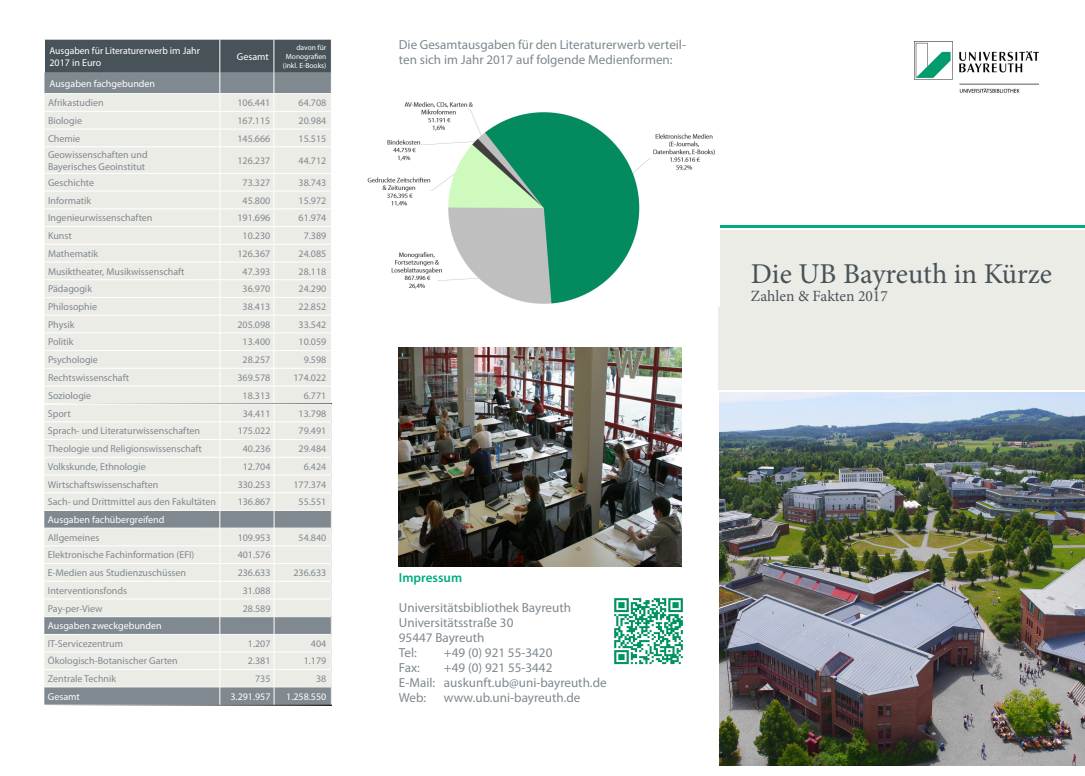
<style>
.page{position:relative;width:1085px;height:776px;background:#fff}
.page>*{position:absolute;margin:0;border:0;box-sizing:border-box;transform-origin:0 0}
.t1{font:28.75px "Minion Pro";color:#475359}
.t2{font:15.62px "Minion Pro";color:#475359}
.JBText{font:13.12px/15px "Myriad Pro";color:#7f898f}
.Subline{font:600 13.12px "Myriad Pro";color:#00ac7c}
.Tabelle_Text_links{font:10px/12px "Myriad Pro";color:#7f898f}
.Tabelle_Überschrift{font:10px "Myriad Pro";color:#fff}
.Tabelle_Überschrift-2{font:10px/12px "Myriad Pro";color:#fff;scale:.96 1}
.Tabelle_Text_links-2{font:10px "Myriad Pro";color:#fff}
.Tabelle_Überschrift-3{font:7.5px/9px "Myriad Pro";color:#fff;text-align:right}
</style>
<div class="page">
<hr style="left:718px;top:225px;width:365px;height:3px;background:#00ac7c">
<div style="left:718px;top:230px;width:366px;height:160px;background:#ecece7"></div>
<img style="left:914px;top:41px;width:124px;height:52px">
<img style="left:719px;top:392px;width:365px;height:373px">
<svg style="left:44px;top:39px;width:288px;height:666px;background:#d9dbd8"></svg>
<hr style="left:274px;top:546px;width:57px;height:1px;background:#fff">
<img style="left:367px;top:101px;width:352px;height:205px">
<img style="left:614px;top:598px;width:69px;height:67px">
<img style="left:399px;top:347px;width:282px;height:219px">
<p class="Tabelle_Überschrift-2" style="left:49px;top:44px;width:158px">Ausgaben für Literaturerwerb im Jahr<br>2017 in Euro</p>
<p class="Tabelle_Überschrift" style="left:237px;top:50px;width:33px">Gesamt</p>
<p class="Tabelle_Überschrift-3" style="left:283px;top:43px;width:45px">davon für<br>Monografien (inkl. E-Books)</p>
<p class="Tabelle_Überschrift" style="left:49px;top:77px;width:107px">Ausgaben fachgebunden</p>
<p class="Tabelle_Text_links" style="left:48px;top:97px;width:57px">Afrikastudien</p>
<p class="Tabelle_Text_links" style="left:237px;top:97px;width:34px">106.441</p>
<p class="Tabelle_Text_links" style="left:298px;top:97px;width:29px">64.708</p>
<p class="Tabelle_Text_links" style="left:48px;top:114px;width:35px">Biologie</p>
<p class="Tabelle_Text_links" style="left:237px;top:114px;width:34px">167.115</p>
<p class="Tabelle_Text_links" style="left:298px;top:114px;width:29px">20.984</p>
<p class="Tabelle_Text_links" style="left:48px;top:132px;width:34px">Chemie</p>
<p class="Tabelle_Text_links" style="left:237px;top:132px;width:34px">145.666</p>
<p class="Tabelle_Text_links" style="left:298px;top:132px;width:29px">15.515</p>
<p class="Tabelle_Text_links" style="left:48px;top:148px;width:101px">Geowissenschaften und<br>Bayerisches Geoinstitut</p>
<p class="Tabelle_Text_links" style="left:237px;top:154px;width:34px">126.237</p>
<p class="Tabelle_Text_links" style="left:298px;top:154px;width:29px">44.712</p>
<p class="Tabelle_Text_links" style="left:48px;top:176px;width:48px">Geschichte</p>
<p class="Tabelle_Text_links" style="left:242px;top:176px;width:29px">73.327</p>
<p class="Tabelle_Text_links" style="left:298px;top:176px;width:29px">38.743</p>
<p class="Tabelle_Text_links" style="left:48px;top:194px;width:45px">Informatik</p>
<p class="Tabelle_Text_links" style="left:242px;top:194px;width:29px">45.800</p>
<p class="Tabelle_Text_links" style="left:298px;top:194px;width:29px">15.972</p>
<p class="Tabelle_Text_links" style="left:48px;top:212px;width:106px">Ingenieurwissenschaften</p>
<p class="Tabelle_Text_links" style="left:237px;top:212px;width:34px">191.696</p>
<p class="Tabelle_Text_links" style="left:298px;top:212px;width:29px">61.974</p>
<p class="Tabelle_Text_links" style="left:48px;top:230px;width:25px">Kunst</p>
<p class="Tabelle_Text_links" style="left:242px;top:230px;width:29px">10.230</p>
<p class="Tabelle_Text_links" style="left:304px;top:230px;width:24px">7.389</p>
<p class="Tabelle_Text_links" style="left:48px;top:247px;width:52px">Mathematik</p>
<p class="Tabelle_Text_links" style="left:237px;top:247px;width:34px">126.367</p>
<p class="Tabelle_Text_links" style="left:298px;top:247px;width:29px">24.085</p>
<p class="Tabelle_Text_links" style="left:48px;top:265px;width:138px">Musiktheater, Musikwissenschaft</p>
<p class="Tabelle_Text_links" style="left:242px;top:265px;width:29px">47.393</p>
<p class="Tabelle_Text_links" style="left:298px;top:265px;width:29px">28.118</p>
<p class="Tabelle_Text_links" style="left:48px;top:283px;width:45px">Pädagogik</p>
<p class="Tabelle_Text_links" style="left:242px;top:283px;width:29px">36.970</p>
<p class="Tabelle_Text_links" style="left:298px;top:283px;width:29px">24.290</p>
<p class="Tabelle_Text_links" style="left:48px;top:301px;width:51px">Philosophie</p>
<p class="Tabelle_Text_links" style="left:242px;top:301px;width:29px">38.413</p>
<p class="Tabelle_Text_links" style="left:298px;top:301px;width:29px">22.852</p>
<p class="Tabelle_Text_links" style="left:48px;top:318px;width:28px">Physik</p>
<p class="Tabelle_Text_links" style="left:237px;top:318px;width:34px">205.098</p>
<p class="Tabelle_Text_links" style="left:298px;top:318px;width:29px">33.542</p>
<p class="Tabelle_Text_links" style="left:48px;top:336px;width:27px">Politik</p>
<p class="Tabelle_Text_links" style="left:242px;top:336px;width:29px">13.400</p>
<p class="Tabelle_Text_links" style="left:298px;top:336px;width:29px">10.059</p>
<p class="Tabelle_Text_links" style="left:48px;top:354px;width:51px">Psychologie</p>
<p class="Tabelle_Text_links" style="left:242px;top:354px;width:29px">28.257</p>
<p class="Tabelle_Text_links" style="left:304px;top:354px;width:24px">9.598</p>
<p class="Tabelle_Text_links" style="left:48px;top:371px;width:83px">Rechtswissenschaft</p>
<p class="Tabelle_Text_links" style="left:237px;top:371px;width:34px">369.578</p>
<p class="Tabelle_Text_links" style="left:293px;top:371px;width:34px">174.022</p>
<p class="Tabelle_Text_links" style="left:48px;top:389px;width:45px">Soziologie</p>
<p class="Tabelle_Text_links" style="left:242px;top:389px;width:29px">18.313</p>
<p class="Tabelle_Text_links" style="left:304px;top:389px;width:24px">6.771</p>
<p class="Tabelle_Text_links" style="left:48px;top:407px;width:24px">Sport</p>
<p class="Tabelle_Text_links" style="left:243px;top:407px;width:29px">34.411</p>
<p class="Tabelle_Text_links" style="left:298px;top:407px;width:29px">13.798</p>
<p class="Tabelle_Text_links" style="left:48px;top:425px;width:154px">Sprach- und Literaturwissenschaften</p>
<p class="Tabelle_Text_links" style="left:238px;top:425px;width:34px">175.022</p>
<p class="Tabelle_Text_links" style="left:298px;top:425px;width:29px">79.491</p>
<p class="Tabelle_Text_links" style="left:48px;top:443px;width:155px">Theologie und Religionswissenschaft</p>
<p class="Tabelle_Text_links" style="left:243px;top:443px;width:29px">40.236</p>
<p class="Tabelle_Text_links" style="left:298px;top:443px;width:29px">29.484</p>
<p class="Tabelle_Text_links" style="left:48px;top:460px;width:99px">Volkskunde, Ethnologie</p>
<p class="Tabelle_Text_links" style="left:243px;top:460px;width:29px">12.704</p>
<p class="Tabelle_Text_links" style="left:304px;top:460px;width:24px">6.424</p>
<p class="Tabelle_Text_links" style="left:48px;top:478px;width:112px">Wirtschaftswissenschaften</p>
<p class="Tabelle_Text_links" style="left:238px;top:478px;width:34px">330.253</p>
<p class="Tabelle_Text_links" style="left:293px;top:478px;width:34px">177.374</p>
<p class="Tabelle_Text_links" style="left:48px;top:496px;width:169px">Sach- und Drittmittel aus den Fakultäten</p>
<p class="Tabelle_Text_links" style="left:238px;top:496px;width:34px">136.867</p>
<p class="Tabelle_Text_links" style="left:298px;top:496px;width:29px">55.551</p>
<p class="Tabelle_Überschrift" style="left:48px;top:513px;width:118px">Ausgaben fachübergreifend</p>
<p class="Tabelle_Text_links" style="left:48px;top:531px;width:53px">Allgemeines</p>
<p class="Tabelle_Text_links" style="left:238px;top:531px;width:34px">109.953</p>
<p class="Tabelle_Text_links" style="left:298px;top:531px;width:29px">54.840</p>
<p class="Tabelle_Text_links" style="left:48px;top:549px;width:148px">Elektronische Fachinformation (EFI)</p>
<p class="Tabelle_Text_links" style="left:238px;top:549px;width:34px">401.576</p>
<p class="Tabelle_Text_links" style="left:48px;top:567px;width:140px">E-Medien aus Studienzuschüssen</p>
<p class="Tabelle_Text_links" style="left:238px;top:567px;width:34px">236.633</p>
<p class="Tabelle_Text_links" style="left:293px;top:567px;width:34px">236.633</p>
<p class="Tabelle_Text_links" style="left:48px;top:584px;width:81px">Interventionsfonds</p>
<p class="Tabelle_Text_links" style="left:243px;top:584px;width:29px">31.088</p>
<p class="Tabelle_Text_links" style="left:48px;top:602px;width:56px">Pay-per-View</p>
<p class="Tabelle_Text_links" style="left:243px;top:602px;width:29px">28.589</p>
<p class="Tabelle_Überschrift" style="left:48px;top:620px;width:115px">Ausgaben zweckgebunden</p>
<p class="Tabelle_Text_links" style="left:48px;top:637px;width:77px">IT-Servicezentrum</p>
<p class="Tabelle_Text_links" style="left:248px;top:637px;width:24px">1.207</p>
<p class="Tabelle_Text_links" style="left:311px;top:637px;width:17px">404</p>
<p class="Tabelle_Text_links" style="left:48px;top:655px;width:131px">Ökologisch-Botanischer Garten</p>
<p class="Tabelle_Text_links" style="left:248px;top:655px;width:24px">2.381</p>
<p class="Tabelle_Text_links" style="left:304px;top:655px;width:24px">1.179</p>
<p class="Tabelle_Text_links" style="left:48px;top:672px;width:70px">Zentrale Technik</p>
<p class="Tabelle_Text_links" style="left:255px;top:672px;width:17px">735</p>
<p class="Tabelle_Text_links" style="left:316px;top:672px;width:12px">38</p>
<p class="Tabelle_Überschrift" style="left:48px;top:690px;width:33px">Gesamt</p>
<p class="Tabelle_Überschrift" style="left:230px;top:690px;width:42px">3.291.957</p>
<p class="Tabelle_Text_links-2" style="left:286px;top:690px;width:42px">1.258.550</p>
<p class="JBText" style="left:399px;top:37px;width:289px">Die Gesamtausgaben für den Literaturerwerb verteil&shy;ten sich im Jahr 2017 auf folgende Medienformen:</p>
<p class="t1" style="left:750px;top:254px;width:303px">Die UB Bayreuth in Kürze</p>
<p class="t2" style="left:750px;top:286px;width:138px">Zahlen &amp; Fakten 2017</p>
<p class="Subline" style="left:399px;top:569px;width:65px">Impressum</p>
<p class="JBText" style="left:399px;top:600px;width:173px">Universitätsbibliothek Bayreuth</p>
<p class="JBText" style="left:399px;top:615px;width:116px">Universitätsstraße 30<br>95447 Bayreuth</p>
<p class="JBText" style="left:399px;top:645px;width:19px">Tel:</p>
<p class="JBText" style="left:444px;top:645px;width:110px">+49 (0) 921 55-3420</p>
<p class="JBText" style="left:399px;top:660px;width:22px">Fax:</p>
<p class="JBText" style="left:399px;top:660px;width:209px;text-indent:45px">+49 (0) 921 55-3442<br>E-Mail: auskunft.ub@uni-bayreuth.de</p>
<p class="JBText" style="left:399px;top:690px;width:29px">Web:</p>
<p class="JBText" style="left:444px;top:690px;width:138px">www.ub.uni-bayreuth.de</p>
</div>
